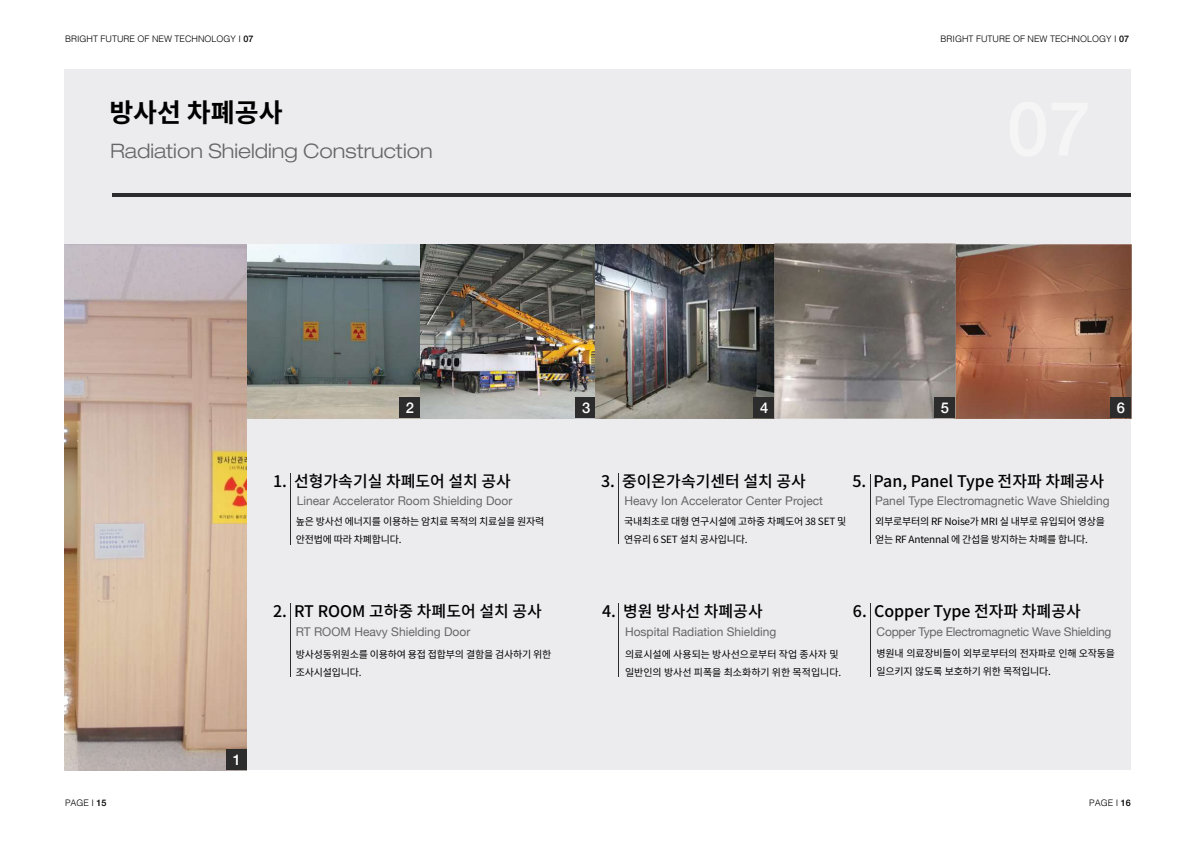
<style>
.page{position:relative;width:1193px;height:841px;background:#fff}
.page>*{position:absolute;margin:0;border:0;box-sizing:border-box;transform-origin:0 0}
.t1{font:700 26px "Noto Sans CJ Kkr";color:#000}
.t2{font:300 expanded 20px "Helvetica Neue LT Std";color:#666667}
.t3{font:500 16px "Noto Sans CJ Kkr";color:#000}
.t4{font:500 14.8px "Helvetica Neue";color:#fff}
.t5{font:12px "Helvetica Neue";color:#666667}
.t6{font:12px "Helvetica Neue";letter-spacing:-.02em;color:#666667}
.t7{font:10px/17.9px "Noto Sans CJ Kkr";letter-spacing:-.02em;color:#000}
.t8{font:10px/18px "Noto Sans CJ Kkr";color:#000}
.t9{font:300 9px "Helvetica";color:#000}
.s1{font-family:"Helvetica Neue";font-weight:500}
</style>
<div class="page">
<div style="left:64px;top:69px;width:1067px;height:701px;background:#ececee"></div>
<img style="left:597px;top:244px;width:534px;height:174px">
<img style="left:247px;top:244px;width:350px;height:174px">
<div style="left:399px;top:397px;width:21px;height:21px;background:#2c2c2c"></div>
<div style="left:576px;top:397px;width:20px;height:21px;background:#2c2c2c"></div>
<div style="left:1110px;top:397px;width:21px;height:21px;background:#2c2c2c"></div>
<hr style="left:290px;top:473px;width:1px;height:72px;background:#2c2c2c">
<hr style="left:290px;top:603px;width:1px;height:74px;background:#2c2c2c">
<hr style="left:618px;top:473px;width:1px;height:71px;background:#2c2c2c">
<hr style="left:618px;top:603px;width:1px;height:74px;background:#2c2c2c">
<hr style="left:870px;top:474px;width:1px;height:70px;background:#2c2c2c">
<hr style="left:870px;top:603px;width:1px;height:74px;background:#2c2c2c">
<hr style="left:112px;top:193px;width:1019px;height:4px;background:#2c2c2c">
<div style="left:934px;top:397px;width:21px;height:21px;background:#2c2c2c"></div>
<div style="left:753px;top:397px;width:21px;height:21px;background:#2c2c2c"></div>
<img style="left:64px;top:244px;width:183px;height:526px">
<div style="left:226px;top:749px;width:21px;height:21px;background:#2c2c2c"></div>
<p class="t9" style="left:65px;top:31px;width:190px">BRIGHT FUTURE OF NEW TECHNOLOGY I <span class="s1">07</span></p>
<p class="t9" style="left:941px;top:31px;width:190px">BRIGHT FUTURE OF NEW TECHNOLOGY I <span class="s1">07</span></p>
<h1 class="t1" style="left:109px;top:98px;width:175px">방사선 차폐공사</h1>
<h2 class="t2" style="left:110px;top:139px;width:324px">Radiation Shielding Construction</h2>
<h3 class="t4" style="left:406px;top:396px;width:10px">2</h3>
<h3 class="t4" style="left:582px;top:396px;width:10px">3</h3>
<h3 class="t4" style="left:1117px;top:396px;width:10px">6</h3>
<h3 class="t4" style="left:760px;top:396px;width:10px">4</h3>
<h3 class="t4" style="left:941px;top:396px;width:10px">5</h3>
<h3 class="t4" style="left:233px;top:748px;width:10px">1</h3>
<h3 class="t3" style="left:273px;top:472px;width:239px">1. 선형가속기실 차폐도어 설치 공사</h3>
<p class="t7" style="left:296px;top:513px;width:250px">높은 방사선 에너지를 이용하는 암치료 목적의 치료실을 원자력 안전법에 따라 차폐합니다.</p>
<p class="t5" style="left:297px;top:492px;width:217px">Linear Accelerator Room Shielding Door</p>
<h3 class="t3" style="left:273px;top:602px;width:270px">2. RT ROOM 고하중 차폐도어 설치 공사</h3>
<p class="t7" style="left:296px;top:646px;width:257px">방사성동위원소를 이용하여 용접 접합부의 결함을 검사하기 위한 조사시설입니다.</p>
<p class="t5" style="left:296px;top:623px;width:176px">RT ROOM Heavy Shielding Door</p>
<h3 class="t3" style="left:601px;top:472px;width:206px">3. 중이온가속기센터 설치 공사</h3>
<p class="t7" style="left:624px;top:513px;width:224px">국내최초로 대형 연구시설에 고하중 차폐도어 38 SET 및 연유리 6 SET 설치 공사입니다.</p>
<h3 class="t3" style="left:853px;top:472px;width:253px">5. Pan, Panel Type 전자파 차폐공사</h3>
<p class="t5" style="left:624px;top:492px;width:200px">Heavy Ion Accelerator Center Project</p>
<p class="t5" style="left:875px;top:492px;width:236px">Panel Type Electromagnetic Wave Shielding</p>
<p class="t7" style="left:875px;top:513px;width:231px">외부로부터의 RF Noise가 MRI 실 내부로 유입되어 영상을 얻는 RF Antennal 에 간섭을 방지하는 차폐를 합니다.</p>
<h3 class="t3" style="left:602px;top:602px;width:162px">4. 병원 방사선 차폐공사</h3>
<p class="t8" style="left:625px;top:646px;width:218px">의료시설에 사용되는 방사선으로부터 작업 종사자 및 일반인의 방사선 피폭을 최소화하기 위한 목적입니다.</p>
<p class="t7" style="left:877px;top:645px;width:240px">병원내 의료장비들이 외부로부터의 전자파로 인해 오작동을 일으키지 않도록 보호하기 위한 목적입니다.</p>
<h3 class="t3" style="left:853px;top:602px;width:229px">6. Copper Type 전자파 차폐공사</h3>
<p class="t5" style="left:625px;top:623px;width:153px">Hospital Radiation Shielding</p>
<p class="t6" style="left:877px;top:623px;width:236px">Copper Type Electromagnetic Wave Shielding</p>
<p class="t9" style="left:65px;top:795px;width:43px">PAGE I <span class="s1">15</span></p>
<p class="t9" style="left:1089px;top:795px;width:43px">PAGE I <span class="s1">16</span></p>
</div>
